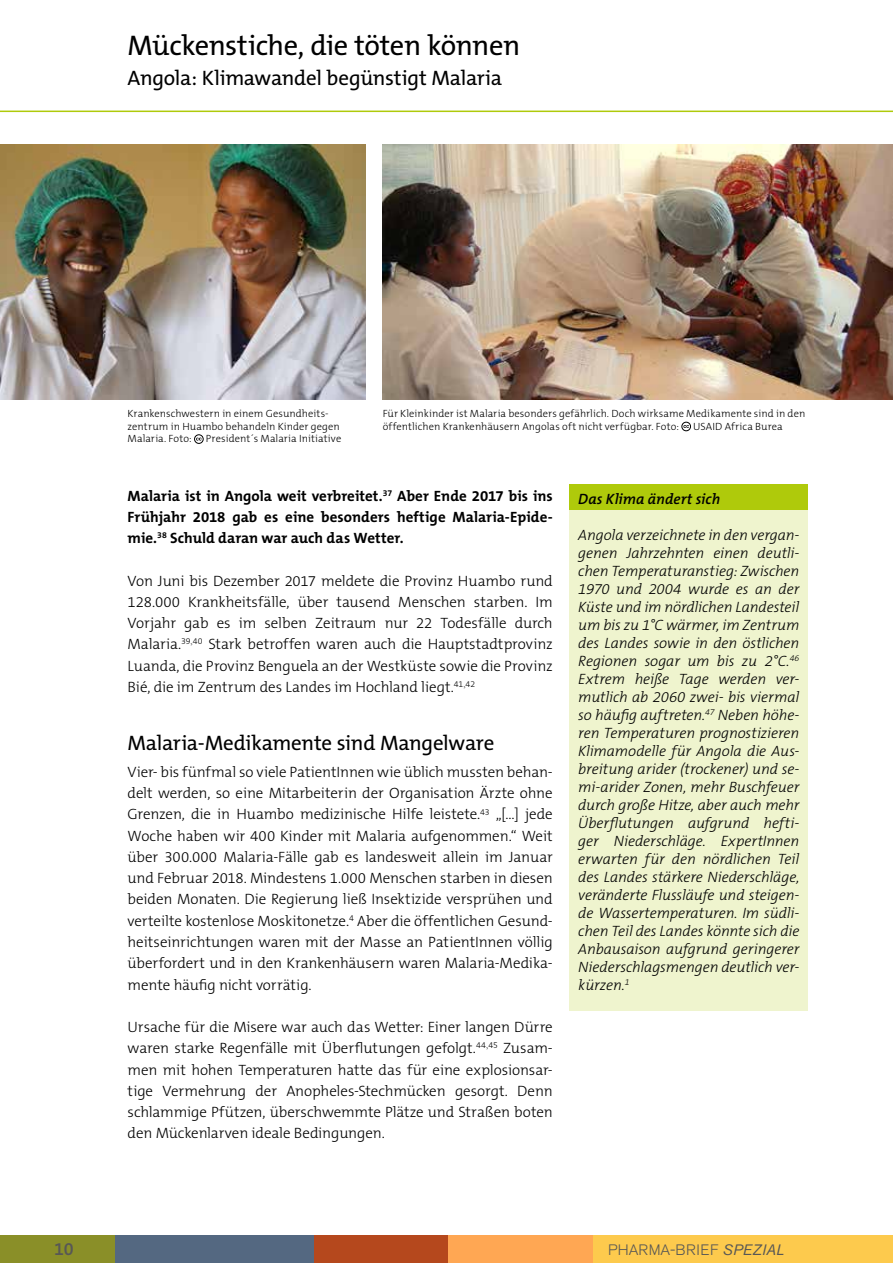
<style>
.page{position:relative;width:893px;height:1263px;background:#fff}
.page>*{position:absolute;margin:0;border:0;box-sizing:border-box;transform-origin:0 0}
.t1{font:28.5px "The Mix B5 Plain";letter-spacing:-.015em;color:#000}
.t2{font:21px "The Mix B5 Plain";letter-spacing:-.015em;color:#000}
.t3{font:600 18px "The Mix B6";color:#575756}
.t4{font:300 15px/21.3px "The Mix B3";letter-spacing:-.005em;color:#000;text-align:justify}
.t5{font:italic 300 15px/18px "The Mix B3";letter-spacing:-.005em;color:#000;text-align:justify}
.t6{font:700 15px/21.3px "The Mix B7";color:#000;text-align:justify}
.t7{font:300 15px "Akzidenz Grotesk BE";letter-spacing:.04em;color:#575756}
.t8{font:italic 600 15px "The Mix B6";color:#000}
.t9{font:300 10.5px/12.6px "The Mix B3";letter-spacing:.005em;color:#000}
.s1{font-weight:400;font-style:italic}
</style>
<div class="page">
<div style="left:0;top:1235px;width:132px;height:28px;background:#8a8f28"></div>
<hr style="left:0;top:111px;width:893px;height:1px;background:#afca0b">
<div style="left:115px;top:1235px;width:308px;height:28px;background:#546881"></div>
<div style="left:592px;top:1235px;width:301px;height:28px;background:#fdca4d"></div>
<div style="left:315px;top:1235px;width:195px;height:28px;background:#b5481d"></div>
<div style="left:448px;top:1235px;width:145px;height:28px;background:#ffa753"></div>
<div style="left:570px;top:510px;width:238px;height:500px;background:#eff4ce"></div>
<div style="left:570px;top:484px;width:238px;height:26px;background:#afca0b"></div>
<div style="left:194px;top:434px;width:10px;height:10px;border:1px solid #000;border-radius:50%"></div>
<svg style="left:196px;top:438px;width:6px;height:3px"></svg>
<div style="left:681px;top:422px;width:10px;height:9px;border:1px solid #000;border-radius:50%"></div>
<svg style="left:683px;top:425px;width:6px;height:3px"></svg>
<img style="left:0;top:145px;width:366px;height:255px">
<img style="left:383px;top:145px;width:510px;height:255px">
<h1 class="t1" style="left:128px;top:30px;width:394px">Mückenstiche, die töten können</h1>
<h2 class="t2" style="left:128px;top:66px;width:376px">Angola: Klimawandel begünstigt Malaria</h2>
<p class="t9" style="left:128px;top:407px;width:214px">Krankenschwestern in einem Gesundheits&shy;zentrum in Huambo behandeln Kinder gegen<br>Malaria. Foto:</p>
<p class="t9" style="left:206px;top:433px;width:137px">President´s Malaria Initiative</p>
<p class="t9" style="left:383px;top:407px;width:424px">Für Kleinkinder ist Malaria besonders gefährlich. Doch wirksame Medikamente sind in den öffentlichen Krankenhäusern Angolas oft nicht verfügbar. Foto:</p>
<p class="t9" style="left:693px;top:420px;width:91px">USAID Africa Burea</p>
<p class="t6" style="left:128px;top:485px;width:427px">Malaria ist in Angola weit verbreitet.<sup>37</sup> Aber Ende 2017 bis ins Frühjahr 2018 gab es eine besonders heftige Malaria-Epide&shy;mie.<sup>38</sup> Schuld daran war auch das Wetter.</p>
<p class="t4" style="left:128px;top:570px;width:427px">Von Juni bis Dezember 2017 meldete die Provinz Huambo rund 128.000 Krankheitsfälle, über tausend Menschen starben. Im Vorjahr gab es im selben Zeitraum nur 22 Todesfälle durch Malaria.<sup>39</sup><sup>,</sup><sup>40</sup> Stark betroffen waren auch die Hauptstadtprovinz Luanda, die Provinz Benguela an der Westküste sowie die Provinz Bié, die im Zentrum des Landes im Hochland liegt.<sup>41</sup><sup>,</sup><sup>42</sup></p>
<h2 class="t2" style="left:128px;top:731px;width:368px">Malaria-Medikamente sind Mangelware</h2>
<p class="t4" style="left:128px;top:762px;width:427px">Vier- bis fünfmal so viele PatientInnen wie üblich mussten behan&shy;delt werden, so eine Mitarbeiterin der Organisation Ärzte ohne Grenzen, die in Huambo medizinische Hilfe leistete.<sup>43</sup> „[…] jede Woche haben wir 400 Kinder mit Malaria aufgenommen.“ Weit über 300.000 Malaria-Fälle gab es landesweit allein im Januar und Februar 2018. Mindestens 1.000 Menschen starben in diesen beiden Monaten. Die Regierung ließ Insektizide versprühen und verteilte kostenlose Moskitonetze.<sup>4</sup> Aber die öffentlichen Gesund&shy;heitseinrichtungen waren mit der Masse an PatientInnen völlig überfordert und in den Krankenhäusern waren Malaria-Medika&shy;mente häufig nicht vorrätig.</p>
<p class="t4" style="left:128px;top:1017px;width:427px">Ursache für die Misere war auch das Wetter: Einer langen Dürre waren starke Regenfälle mit Überflutungen gefolgt.<sup>44</sup><sup>,</sup><sup>45</sup> Zusam&shy;men mit hohen Temperaturen hatte das für eine explosionsar&shy;tige Vermehrung der Anopheles-Stechmücken gesorgt. Denn schlammige Pfützen, überschwemmte Plätze und Straßen boten den Mückenlarven ideale Bedingungen.</p>
<p class="t8" style="left:578px;top:491px;width:143px">Das Klima ändert sich</p>
<p class="t5" style="left:578px;top:526px;width:223px">Angola verzeichnete in den vergan&shy;genen Jahrzehnten einen deutli&shy;chen Temperaturanstieg: Zwischen 1970 und 2004 wurde es an der Küste und im nördlichen Landesteil um bis zu 1°C wärmer, im Zentrum des Landes sowie in den östlichen Regionen sogar um bis zu 2°C.<sup>46<br></sup>Extrem heiße Tage werden ver&shy;mutlich ab 2060 zwei- bis viermal so häufig auftreten.<sup>47</sup> Neben höhe&shy;ren Temperaturen prognostizieren Klimamodelle für Angola die Aus&shy;breitung arider (trockener) und se&shy;mi-arider Zonen, mehr Buschfeuer durch große Hitze, aber auch mehr Überflutungen aufgrund hefti&shy;ger Niederschläge. ExpertInnen erwarten für den nördlichen Teil des Landes stärkere Niederschläge, veränderte Flussläufe und steigen&shy;de Wassertemperaturen. Im südli&shy;chen Teil des Landes könnte sich die Anbausaison aufgrund geringerer Niederschlagsmengen deutlich ver&shy;kürzen.<sup>1</sup></p>
<p class="t3" style="left:54px;top:1239px;width:21px">10</p>
<p class="t7" style="left:608px;top:1241px;width:178px">PHARMA-BRIEF <span class="s1">SPEZIAL</span></p>
</div>
